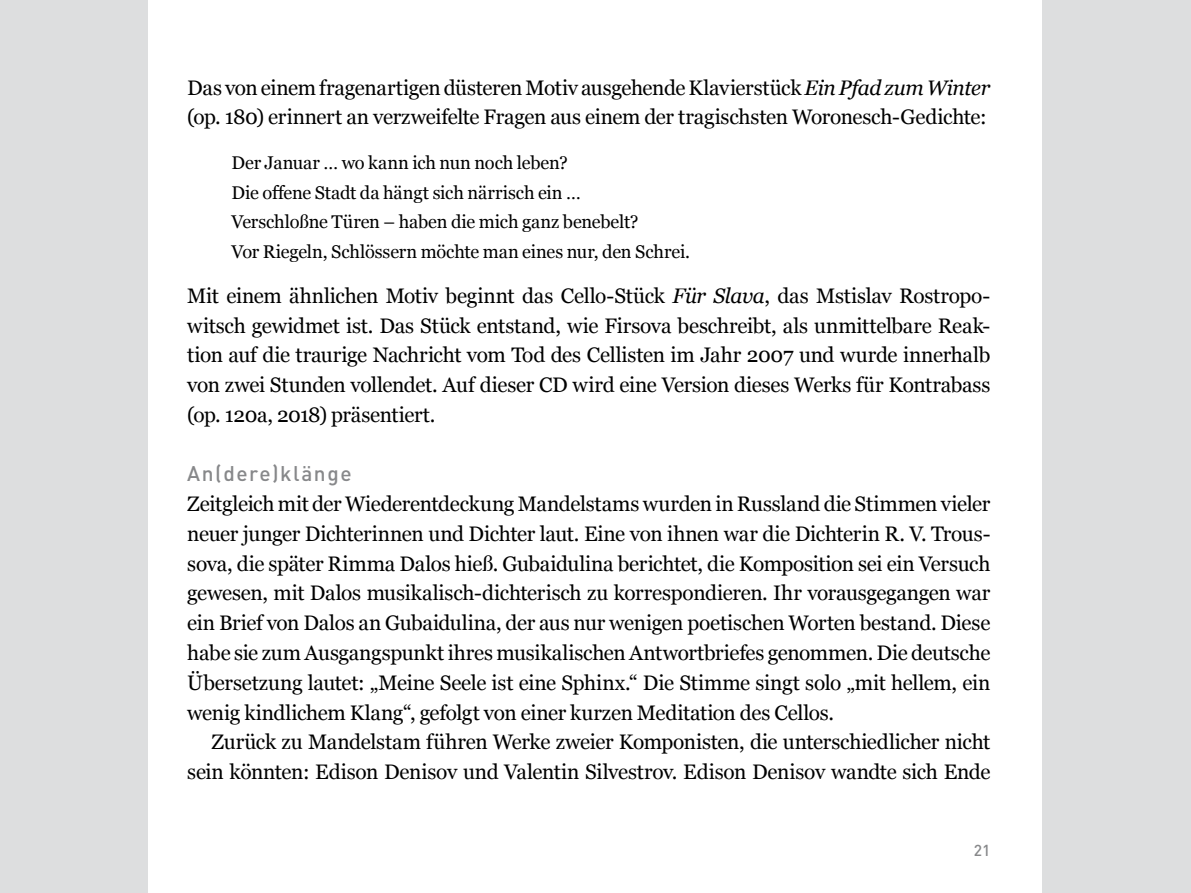
<style>
.page{position:relative;width:1191px;height:893px;background:#dddedf}
.page>*{position:absolute;margin:0;border:0;box-sizing:border-box;transform-origin:0 0}
.t1{font:21px/29.7px "Georgia";letter-spacing:-.015em;color:#000;text-align:justify}
.t2{font:500 21px "DINOT";letter-spacing:.075em;color:#87888a}
.t3{font:18.3px/29.7px "Georgia";letter-spacing:-.005em;color:#000}
.t4{font:500 15.75px "DINOT";color:#87888a}
.s1{font-style:italic}
</style>
<div class="page">
<div style="left:149px;top:0;width:893px;height:893px;background:#fff"></div>
<p class="t1" style="left:187px;top:72px;width:804px">Das von einem fragenartigen düsteren Motiv ausgehende Klavierstück <span class="s1">Ein Pfad zum Winter </span>(op. 180) erinnert an verzweifelte Fragen aus einem der tragischsten Woronesch-Gedichte:</p>
<p class="t3" style="left:231px;top:147px;width:460px">Der Januar … wo kann ich nun noch leben?<br>Die offene Stadt da hängt sich närrisch ein …<br>Verschloßne Türen – haben die mich ganz benebelt?<br>Vor Riegeln, Schlössern möchte man eines nur, den Schrei.</p>
<p class="t1" style="left:187px;top:280px;width:804px">Mit einem ähnlichen Motiv beginnt das Cello-Stück <span class="s1">Für Slava</span>, das Mstislav Rostropo&shy;witsch gewidmet ist. Das Stück entstand, wie Firsova beschreibt, als unmittelbare Reak&shy;tion auf die traurige Nachricht vom Tod des Cellisten im Jahr 2007 und wurde innerhalb von zwei Stunden vollendet. Auf dieser CD wird eine Version dieses Werks für Kontrabass (op. 120a, 2018) präsentiert.</p>
<p class="t2" style="left:187px;top:460px;width:166px">An(dere)klänge</p>
<p class="t1" style="left:187px;top:488px;width:804px">Zeitgleich mit der Wiederentdeckung Mandelstams wurden in Russland die Stimmen vieler neuer junger Dichterinnen und Dichter laut. Eine von ihnen war die Dichterin R. V. Trous&shy;sova, die später Rimma Dalos hieß. Gubaidulina berichtet, die Komposition sei ein Versuch gewesen, mit Dalos musikalisch-dichterisch zu korrespondieren. Ihr vorausgegangen war ein Brief von Dalos an Gubaidulina, der aus nur wenigen poetischen Worten bestand. Diese habe sie zum Ausgangspunkt ihres musikalischen Antwortbriefes genommen. Die deutsche Übersetzung lautet: „Meine Seele ist eine Sphinx.“ Die Stimme singt solo „mit hellem, ein wenig kindlichem Klang“, gefolgt von einer kurzen Meditation des Cellos.</p>
<p class="t1" style="left:187px;top:726px;width:804px;text-align:right">Zurück zu Mandelstam führen Werke zweier Komponisten, die unterschiedlicher nicht sein könnten: Edison Denisov und Valentin Silvestrov. Edison Denisov wandte sich Ende</p>
<p class="t4" style="left:973px;top:840px;width:18px">21</p>
</div>
